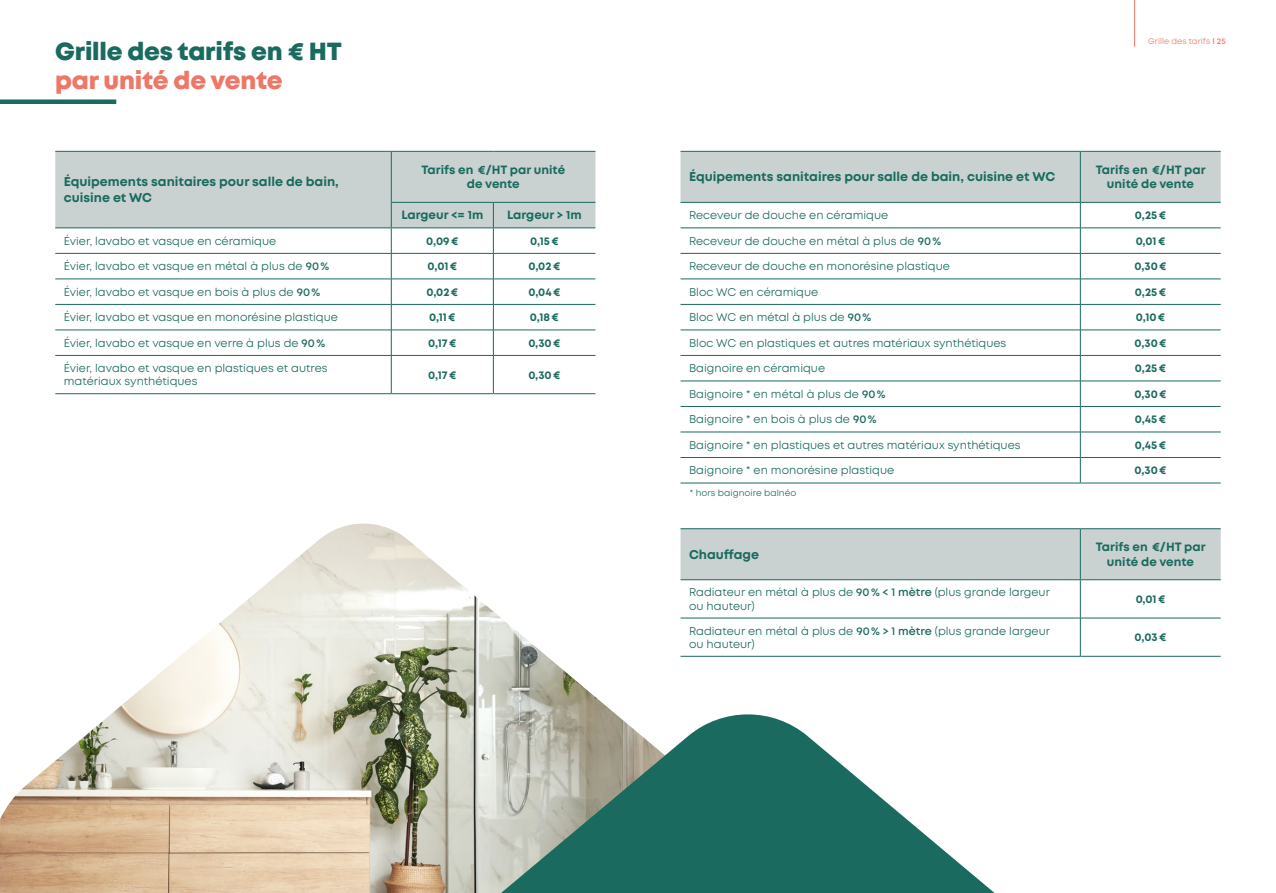
<style>
.page{position:relative;width:1276px;height:893px;background:#fff}
.page>*{position:absolute;margin:0;border:0;box-sizing:border-box;transform-origin:0 0}
.t1{font:800 24.75px "Mont";letter-spacing:-.01em;color:#1a6a5f}
.t2{font:800 24.75px "Mont";letter-spacing:-.01em;color:#ee7767}
.t3{font:700 12.75px/16.5px "Mont";color:#1a6a5f}
.t4{font:700 12px/14.2px "Mont";color:#1a6a5f;text-align:center}
.t5{font:11.25px/13.5px "Mont";color:#1a6a5f}
.t6{font:700 11.25px "Mont";color:#1a6a5f}
.t7{font:9px "Mont";color:#1a6a5f}
.t8{font:8.25px "Mont";color:#ee7767}
.s1{font-weight:600}
</style>
<div class="page">
<hr style="left:1134px;top:0;width:1px;height:47px;background:#ee7767">
<hr style="left:391px;top:356px;width:1px;height:37px;background:#1a6a5f">
<hr style="left:55px;top:355px;width:336px;height:1px;background:#1a6a5f">
<hr style="left:391px;top:355px;width:102px;height:1px;background:#1a6a5f">
<hr style="left:493px;top:355px;width:102px;height:1px;background:#1a6a5f">
<hr style="left:55px;top:393px;width:336px;height:1px;background:#1a6a5f">
<hr style="left:391px;top:393px;width:102px;height:1px;background:#1a6a5f">
<hr style="left:493px;top:393px;width:102px;height:1px;background:#1a6a5f">
<hr style="left:493px;top:356px;width:1px;height:37px;background:#1a6a5f">
<svg style="left:55px;top:151px;width:540px;height:204px"></svg>
<hr style="left:391px;top:227px;width:102px;height:1px;background:#1a6a5f">
<hr style="left:493px;top:227px;width:102px;height:1px;background:#1a6a5f">
<hr style="left:55px;top:227px;width:336px;height:1px;background:#1a6a5f">
<svg style="left:680px;top:152px;width:540px;height:331px"></svg>
<hr style="left:680px;top:228px;width:400px;height:1px;background:#1a6a5f">
<hr style="left:1080px;top:228px;width:140px;height:1px;background:#1a6a5f">
<hr style="left:680px;top:253px;width:400px;height:1px;background:#1a6a5f">
<hr style="left:1080px;top:253px;width:140px;height:1px;background:#1a6a5f">
<hr style="left:680px;top:279px;width:400px;height:1px;background:#1a6a5f">
<hr style="left:1080px;top:279px;width:140px;height:1px;background:#1a6a5f">
<hr style="left:680px;top:304px;width:400px;height:1px;background:#1a6a5f">
<hr style="left:1080px;top:304px;width:140px;height:1px;background:#1a6a5f">
<hr style="left:680px;top:330px;width:400px;height:1px;background:#1a6a5f">
<hr style="left:1080px;top:330px;width:140px;height:1px;background:#1a6a5f">
<hr style="left:680px;top:355px;width:400px;height:1px;background:#1a6a5f">
<hr style="left:1080px;top:355px;width:140px;height:1px;background:#1a6a5f">
<hr style="left:680px;top:381px;width:400px;height:1px;background:#1a6a5f">
<hr style="left:1080px;top:381px;width:140px;height:1px;background:#1a6a5f">
<hr style="left:680px;top:406px;width:400px;height:1px;background:#1a6a5f">
<hr style="left:1080px;top:406px;width:140px;height:1px;background:#1a6a5f">
<hr style="left:680px;top:432px;width:400px;height:1px;background:#1a6a5f">
<hr style="left:1080px;top:432px;width:140px;height:1px;background:#1a6a5f">
<hr style="left:680px;top:457px;width:400px;height:1px;background:#1a6a5f">
<hr style="left:1080px;top:457px;width:140px;height:1px;background:#1a6a5f">
<hr style="left:680px;top:483px;width:400px;height:1px;background:#1a6a5f">
<hr style="left:1080px;top:483px;width:140px;height:1px;background:#1a6a5f">
<hr style="left:680px;top:151px;width:400px;height:1px;background:#1a6a5f">
<hr style="left:1080px;top:151px;width:140px;height:1px;background:#1a6a5f">
<hr style="left:680px;top:202px;width:400px;height:1px;background:#1a6a5f">
<hr style="left:1080px;top:202px;width:140px;height:1px;background:#1a6a5f">
<div style="left:680px;top:529px;width:540px;height:50px;background:#c9d2d0"></div>
<hr style="left:1080px;top:529px;width:1px;height:50px;background:#1a6a5f">
<hr style="left:1080px;top:580px;width:1px;height:38px;background:#1a6a5f">
<hr style="left:1080px;top:618px;width:1px;height:38px;background:#1a6a5f">
<hr style="left:680px;top:618px;width:400px;height:1px;background:#1a6a5f">
<hr style="left:1080px;top:618px;width:140px;height:1px;background:#1a6a5f">
<hr style="left:680px;top:656px;width:400px;height:1px;background:#1a6a5f">
<hr style="left:1080px;top:656px;width:140px;height:1px;background:#1a6a5f">
<hr style="left:680px;top:528px;width:400px;height:1px;background:#1a6a5f">
<hr style="left:1080px;top:528px;width:140px;height:1px;background:#1a6a5f">
<hr style="left:680px;top:579px;width:400px;height:1px;background:#1a6a5f">
<hr style="left:1080px;top:579px;width:140px;height:1px;background:#1a6a5f">
<img style="left:0;top:524px;width:607px;height:369px">
<div style="left:0;top:99px;width:116px;height:5px;background:#1a6a5f"></div>
<svg style="left:248px;top:707px;width:747px;height:186px"></svg>
<h1 class="t1" style="left:55px;top:36px;width:288px">Grille des tarifs en € HT</h1>
<h1 class="t2" style="left:55px;top:64px;width:229px">par unité de vente</h1>
<p class="t3" style="left:64px;top:173px;width:276px">Équipements sanitaires pour salle de bain, cuisine et WC</p>
<p class="t4" style="left:421px;top:163px;width:145px">Tarifs en €/HT par unité de vente</p>
<p class="t4" style="left:401px;top:208px;width:83px">Largeur &lt;= 1m</p>
<p class="t4" style="left:507px;top:208px;width:76px">Largeur &gt; 1m</p>
<p class="t5" style="left:64px;top:234px;width:214px">Évier, lavabo et vasque en céramique</p>
<p class="t6" style="left:426px;top:233px;width:34px">0,09€</p>
<p class="t6" style="left:530px;top:233px;width:30px">0,15€</p>
<p class="t5" style="left:64px;top:260px;width:267px">Évier, lavabo et vasque en métal à plus de <span class="s1">90%</span></p>
<p class="t6" style="left:427px;top:259px;width:31px">0,01€</p>
<p class="t6" style="left:528px;top:259px;width:33px">0,02€</p>
<p class="t5" style="left:64px;top:285px;width:258px">Évier, lavabo et vasque en bois à plus de <span class="s1">90%</span></p>
<p class="t6" style="left:426px;top:284px;width:33px">0,02€</p>
<p class="t6" style="left:528px;top:284px;width:33px">0,04€</p>
<p class="t5" style="left:64px;top:311px;width:276px">Évier, lavabo et vasque en monorésine plastique</p>
<p class="t6" style="left:429px;top:310px;width:28px">0,11€</p>
<p class="t6" style="left:530px;top:310px;width:30px">0,18€</p>
<p class="t5" style="left:64px;top:336px;width:263px">Évier, lavabo et vasque en verre à plus de <span class="s1">90%</span></p>
<p class="t6" style="left:428px;top:335px;width:30px">0,17€</p>
<p class="t6" style="left:528px;top:335px;width:34px">0,30€</p>
<p class="t5" style="left:64px;top:361px;width:265px">Évier, lavabo et vasque en plastiques et autres matériaux synthétiques</p>
<p class="t6" style="left:428px;top:367px;width:30px">0,17€</p>
<p class="t6" style="left:528px;top:367px;width:34px">0,30€</p>
<p class="t8" style="left:1148px;top:36px;width:79px">Grille des tarifs <span class="s1">Ι 25</span></p>
<p class="t3" style="left:689px;top:169px;width:368px">Équipements sanitaires pour salle de bain, cuisine et WC</p>
<p class="t4" style="left:1095px;top:163px;width:111px">Tarifs en €/HT par unité de vente</p>
<p class="t5" style="left:689px;top:209px;width:201px">Receveur de douche en céramique</p>
<p class="t6" style="left:1135px;top:208px;width:33px">0,25€</p>
<p class="t5" style="left:689px;top:234px;width:254px">Receveur de douche en métal à plus de <span class="s1">90%</span></p>
<p class="t6" style="left:1135px;top:233px;width:31px">0,01€</p>
<p class="t5" style="left:689px;top:260px;width:262px">Receveur de douche en monorésine plastique</p>
<p class="t6" style="left:1134px;top:259px;width:34px">0,30€</p>
<p class="t5" style="left:689px;top:285px;width:131px">Bloc WC en céramique</p>
<p class="t6" style="left:1135px;top:284px;width:33px">0,25€</p>
<p class="t5" style="left:689px;top:311px;width:184px">Bloc WC en métal à plus de <span class="s1">90%</span></p>
<p class="t6" style="left:1135px;top:310px;width:31px">0,10€</p>
<p class="t5" style="left:689px;top:336px;width:319px">Bloc WC en plastiques et autres matériaux synthétiques</p>
<p class="t6" style="left:1134px;top:336px;width:34px">0,30€</p>
<p class="t5" style="left:689px;top:362px;width:138px">Baignoire en céramique</p>
<p class="t6" style="left:1135px;top:361px;width:33px">0,25€</p>
<p class="t5" style="left:689px;top:387px;width:198px">Baignoire * en métal à plus de <span class="s1">90%</span></p>
<p class="t6" style="left:1134px;top:387px;width:34px">0,30€</p>
<p class="t5" style="left:689px;top:413px;width:189px">Baignoire * en bois à plus de <span class="s1">90%</span></p>
<p class="t6" style="left:1135px;top:412px;width:33px">0,45€</p>
<p class="t5" style="left:689px;top:438px;width:333px">Baignoire * en plastiques et autres matériaux synthétiques</p>
<p class="t6" style="left:1135px;top:438px;width:33px">0,45€</p>
<p class="t5" style="left:689px;top:464px;width:207px">Baignoire * en monorésine plastique</p>
<p class="t6" style="left:1134px;top:463px;width:34px">0,30€</p>
<p class="t7" style="left:690px;top:487px;width:108px">* hors baignoire balnéo</p>
<p class="t3" style="left:689px;top:546px;width:72px">Chauffage</p>
<p class="t4" style="left:1095px;top:540px;width:111px">Tarifs en €/HT par unité de vente</p>
<p class="t5" style="left:689px;top:586px;width:362px">Radiateur en métal à plus de <span class="s1">90% &lt; 1 mètre</span> (plus grande largeur ou hauteur)</p>
<p class="t6" style="left:1135px;top:592px;width:31px">0,01€</p>
<p class="t5" style="left:689px;top:624px;width:363px">Radiateur en métal à plus de <span class="s1">90% &gt; 1 mètre</span> (plus grande largeur ou hauteur)</p>
<p class="t6" style="left:1134px;top:630px;width:33px">0,03€</p>
</div>
